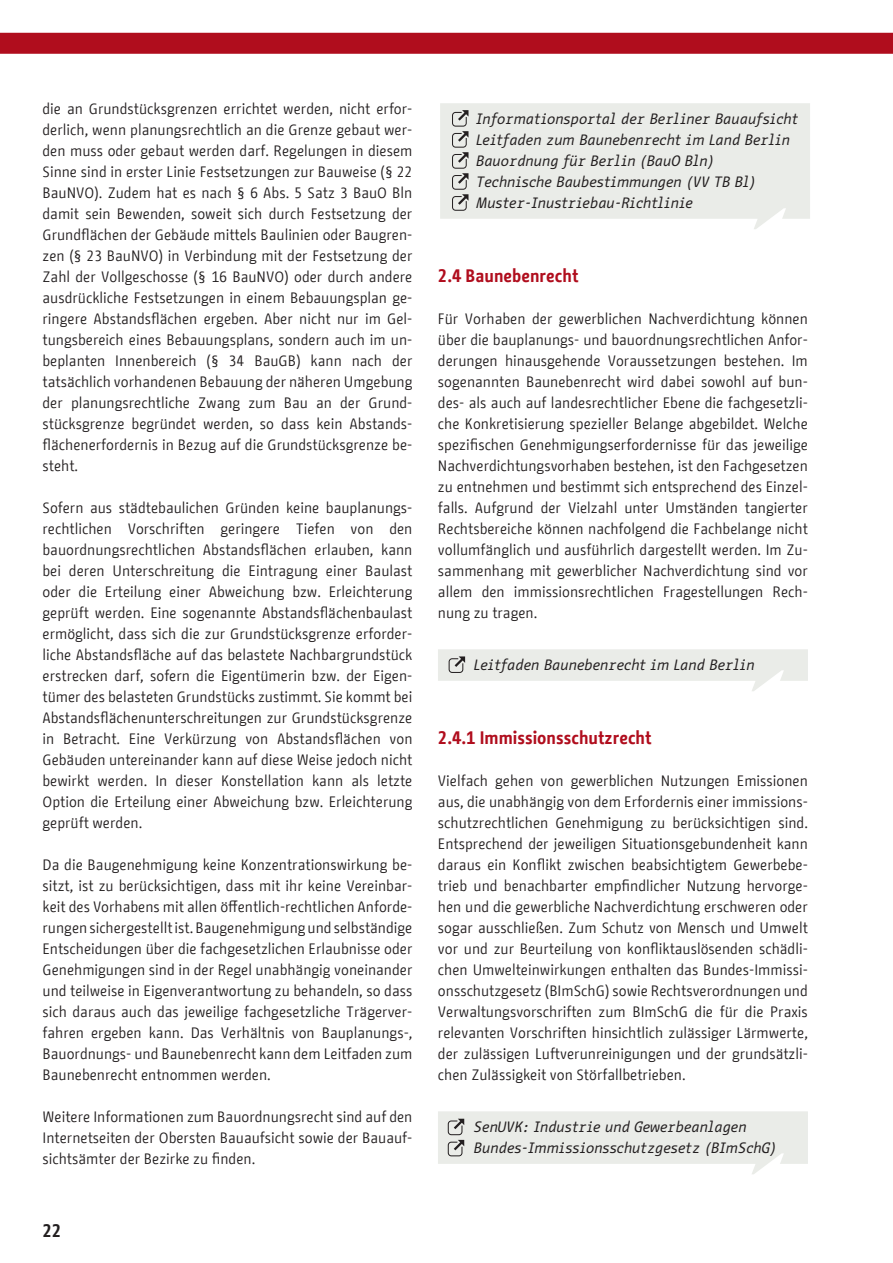
<style>
.page{position:relative;width:893px;height:1263px;background:#fff}
.page>*{position:absolute;margin:0;border:0;box-sizing:border-box;transform-origin:0 0}
.t1{font:700 18px "BMF Change";color:#b00d1d}
.t2{font:700 18px "BMF Change";color:#231f20}
.t3{font:15px/21px "BMF Change";color:#231f20;text-align:justify}
.t4{font:italic 15px/21px "BMF Change Letter";color:#231f20}
</style>
<div class="page">
<div style="left:0;top:33px;width:893px;height:21px;background:#b00d1d"></div>
<svg style="left:440px;top:103px;width:370px;height:126px;background:#ebede9"></svg>
<svg style="left:452px;top:110px;width:16px;height:101px;background:#b7b8b5"></svg>
<svg style="left:438px;top:649px;width:370px;height:42px"></svg>
<svg style="left:438px;top:1111px;width:370px;height:63px"></svg>
<p class="t3" style="left:43px;top:98px;width:371px">die an Grundstücksgrenzen errichtet werden, nicht erfor&shy;derlich, wenn planungsrechtlich an die Grenze gebaut wer&shy;den muss oder gebaut werden darf. Regelungen in diesem Sinne sind in erster Linie Festsetzungen zur Bauweise (§ 22<br>BauNVO). Zudem hat es nach § 6 Abs. 5 Satz 3 BauO Bln damit sein Bewenden, soweit sich durch Festsetzung der Grundflächen der Gebäude mittels Baulinien oder Baugren&shy;zen (§ 23 BauNVO) in Verbindung mit der Festsetzung der Zahl der Vollgeschosse (§ 16 BauNVO) oder durch andere ausdrückliche Festsetzungen in einem Bebauungsplan ge&shy;ringere Abstandsflächen ergeben. Aber nicht nur im Gel&shy;tungsbereich eines Bebauungsplans, sondern auch im un&shy;beplanten Innenbereich (§ 34 BauGB) kann nach der tatsächlich vorhandenen Bebauung der näheren Umgebung der planungsrechtliche Zwang zum Bau an der Grund&shy;stücksgrenze begründet werden, so dass kein Abstands&shy;flächenerfordernis in Bezug auf die Grundstücksgrenze be&shy;steht.</p>
<p class="t3" style="left:43px;top:497px;width:371px">Sofern aus städtebaulichen Gründen keine bauplanungs&shy;rechtlichen Vorschriften geringere Tiefen von den bauordnungsrechtlichen Abstandsflächen erlauben, kann bei deren Unterschreitung die Eintragung einer Baulast oder die Erteilung einer Abweichung bzw. Erleichterung geprüft werden. Eine sogenannte Abstandsflächenbaulast ermöglicht, dass sich die zur Grundstücksgrenze erforder&shy;liche Abstandsfläche auf das belastete Nachbargrundstück erstrecken darf, sofern die Eigentümerin bzw. der Eigen&shy;tümer des belasteten Grundstücks zustimmt. Sie kommt bei Abstandsflächenunterschreitungen zur Grundstücksgrenze in Betracht. Eine Verkürzung von Abstandsflächen von Gebäuden untereinander kann auf diese Weise jedoch nicht bewirkt werden. In dieser Konstellation kann als letzte Option die Erteilung einer Abweichung bzw. Erleichterung geprüft werden.</p>
<p class="t3" style="left:43px;top:854px;width:371px">Da die Baugenehmigung keine Konzentrationswirkung be&shy;sitzt, ist zu berücksichtigen, dass mit ihr keine Vereinbar&shy;keit des Vorhabens mit allen öffentlich-rechtlichen Anforde&shy;rungen sichergestellt ist. Baugenehmigung und selbständige Entscheidungen über die fachgesetzlichen Erlaubnisse oder Genehmigungen sind in der Regel unabhängig voneinander und teilweise in Eigenverantwortung zu behandeln, so dass sich daraus auch das jeweilige fachgesetzliche Trägerver&shy;fahren ergeben kann. Das Verhältnis von Bauplanungs-, Bauordnungs- und Baunebenrecht kann dem Leitfaden zum Baunebenrecht entnommen werden.</p>
<p class="t3" style="left:43px;top:1106px;width:371px">Weitere Informationen zum Bauordnungsrecht sind auf den Internetseiten der Obersten Bauaufsicht sowie der Bauauf&shy;sichtsämter der Bezirke zu finden.</p>
<p class="t2" style="left:43px;top:1218px;width:20px">22</p>
<p class="t4" style="left:476px;top:108px;width:324px">Informationsportal der Berliner Bauaufsicht Leitfaden zum Baunebenrecht im Land Berlin Bauordnung für Berlin (BauO Bln)<br>Technische Baubestimmungen (VV TB Bl)<br>Muster-Inustriebau-Richtlinie</p>
<h3 class="t1" style="left:438px;top:263px;width:142px">2.4 Baunebenrecht</h3>
<p class="t3" style="left:438px;top:308px;width:371px">Für Vorhaben der gewerblichen Nachverdichtung können über die bauplanungs- und bauordnungsrechtlichen Anfor&shy;derungen hinausgehende Voraussetzungen bestehen. Im sogenannten Baunebenrecht wird dabei sowohl auf bun&shy;des- als auch auf landesrechtlicher Ebene die fachgesetzli&shy;che Konkretisierung spezieller Belange abgebildet. Welche spezifischen Genehmigungserfordernisse für das jeweilige Nachverdichtungsvorhaben bestehen, ist den Fachgesetzen zu entnehmen und bestimmt sich entsprechend des Einzel&shy;falls. Aufgrund der Vielzahl unter Umständen tangierter Rechtsbereiche können nachfolgend die Fachbelange nicht vollumfänglich und ausführlich dargestellt werden. Im Zu&shy;sammenhang mit gewerblicher Nachverdichtung sind vor allem den immissionsrechtlichen Fragestellungen Rech&shy;nung zu tragen.</p>
<p class="t4" style="left:474px;top:654px;width:282px">Leitfaden Baunebenrecht im Land Berlin</p>
<h4 class="t1" style="left:438px;top:725px;width:215px">2.4.1 Immissionsschutzrecht</h4>
<p class="t3" style="left:438px;top:770px;width:371px">Vielfach gehen von gewerblichen Nutzungen Emissionen aus, die unabhängig von dem Erfordernis einer immissions&shy;schutzrechtlichen Genehmigung zu berücksichtigen sind.<br>Entsprechend der jeweiligen Situationsgebundenheit kann daraus ein Konflikt zwischen beabsichtigtem Gewerbebe&shy;trieb und benachbarter empfindlicher Nutzung hervorge&shy;hen und die gewerbliche Nachverdichtung erschweren oder sogar ausschließen. Zum Schutz von Mensch und Umwelt vor und zur Beurteilung von konfliktauslösenden schädli&shy;chen Umwelteinwirkungen enthalten das Bundes-Immissi&shy;onsschutzgesetz (BImSchG) sowie Rechtsverordnungen und Verwaltungsvorschriften zum BImSchG die für die Praxis relevanten Vorschriften hinsichtlich zulässiger Lärmwerte, der zulässigen Luftverunreinigungen und der grundsätzli&shy;chen Zulässigkeit von Störfallbetrieben.</p>
<p class="t4" style="left:474px;top:1116px;width:304px">SenUVK: Industrie und Gewerbeanlagen<br>Bundes-Immissionsschutzgesetz (BImSchG)</p>
</div>
